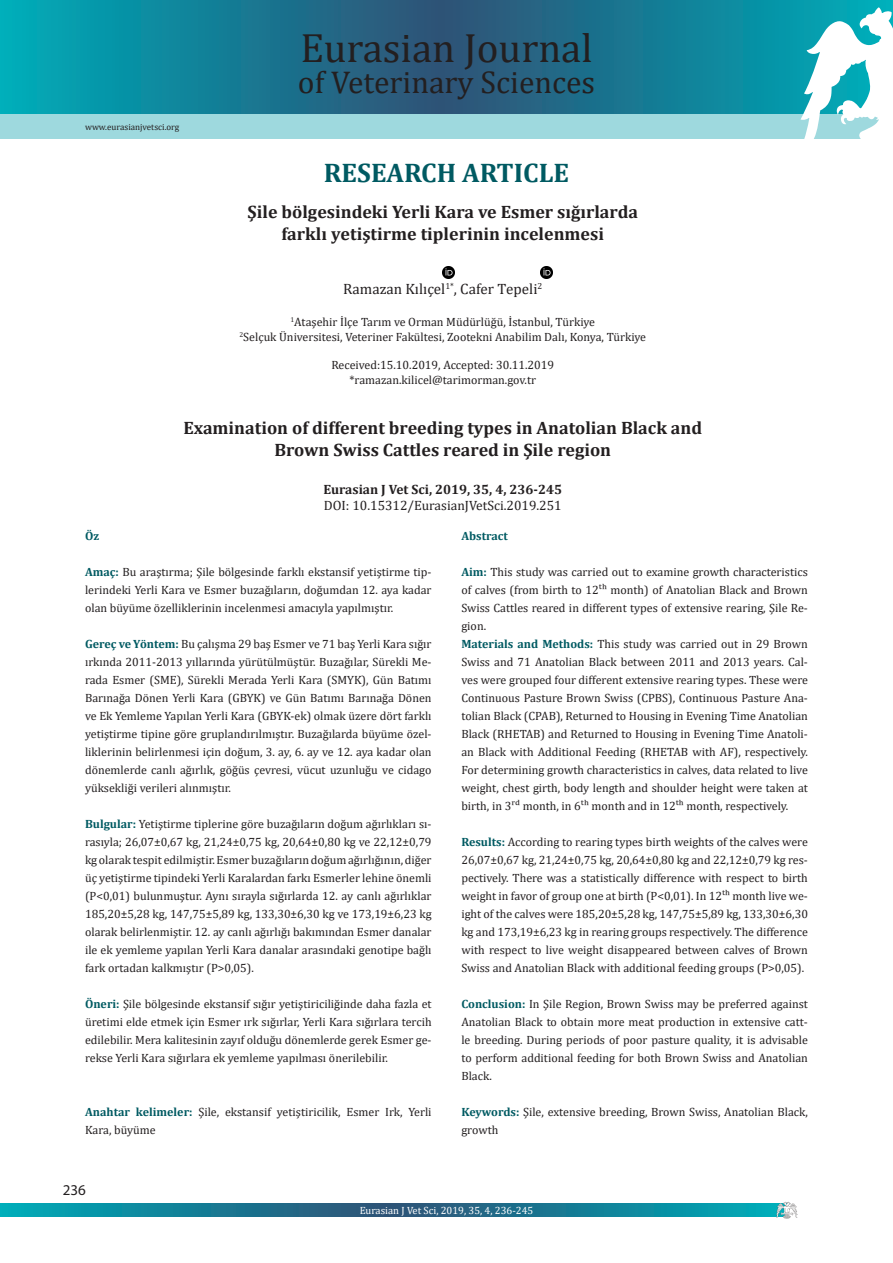
<style>
.page{position:relative;width:893px;height:1263px;background:#fff}
.page>*{position:absolute;margin:0;border:0;box-sizing:border-box;transform-origin:0 0}
.t1{font:41.1px "Cambria";color:#231f20}
.t2{font:31.65px "Cambria";color:#231f20}
.t3{font:700 27px "Cambria";color:#005a62}
.t4{font:700 18px/21.6px "Cambria";color:#231f20;text-align:center}
.t5{font:15px "Cambria";color:#231f20}
.t6{font:15px "Myriad Pro";color:#231f20}
.t7{font:13.5px/16.2px "Cambria";color:#231f20}
.t8{font:12px/18px "Cambria";color:#231f20;text-align:justify}
.t9{font:700 12px "Cambria";color:#005a62}
.t10{font:10.5px "Cambria";color:#fff}
.t11{font:9px "Cambria";color:#231f20}
.s1{font-weight:700}
.s2{font-weight:700;color:#005a62}
</style>
<div class="page">
<svg style="left:0;top:1204px;width:776px;height:12px;background:#157e96"></svg>
<svg style="left:776px;top:1202px;width:21px;height:17px"></svg>
<svg style="left:0;top:0;width:893px;height:114px;background:#167b94"></svg>
<div style="left:0;top:114px;width:893px;height:25px;background:#9ed9de"></div>
<svg style="left:800px;top:7px;width:93px;height:132px"></svg>
<svg style="left:442px;top:266px;width:12px;height:12px"></svg>
<svg style="left:540px;top:267px;width:12px;height:11px"></svg>
<p class="t11" style="left:85px;top:121px;width:96px">www.eurasianjvetsci.org</p>
<p class="t1" style="left:300px;top:24px;width:294px">Eurasian Journal</p>
<p class="t2" style="left:298px;top:64px;width:299px">of Veterinary Sciences</p>
<p class="t3" style="left:324px;top:154px;width:247px">RESEARCH ARTICLE</p>
<p class="t4" style="left:248px;top:201px;width:392px">Şile bölgesindeki Yerli Kara ve Esmer sığırlarda farklı yetiştirme tiplerinin incelenmesi</p>
<p class="t5" style="left:343px;top:280px;width:201px">Ramazan Kılıçel<sup>1*</sup>, Cafer Tepeli<sup>2</sup></p>
<p class="t8" style="left:239px;top:315px;width:408px;line-height:14.4px;text-align:center"><sup>1</sup>Ataşehir İlçe Tarım ve Orman Müdürlüğü, İstanbul, Türkiye<br><sup>2</sup>Selçuk Üniversitesi, Veteriner Fakültesi, Zootekni Anabilim Dalı, Konya, Türkiye</p>
<p class="t8" style="left:331px;top:358px;width:224px;line-height:14.4px;text-align:center">Received:15.10.2019, Accepted: 30.11.2019 *ramazan.kilicel@tarimorman.gov.tr</p>
<p class="t4" style="left:183px;top:417px;width:520px">Examination of different breeding types in Anatolian Black and<br>Brown Swiss Cattles reared in Şile region</p>
<p class="t7" style="left:324px;top:481px;width:240px"><span class="s1">Eurasian J Vet Sci, 2019, 35, 4, 236-245<br></span>DOI: 10.15312/EurasianJVetSci.2019.251</p>
<p class="t9" style="left:85px;top:527px;width:16px">Öz</p>
<p class="t8" style="left:85px;top:563px;width:348px"><span class="s2">Amaç:</span> Bu araştırma; Şile bölgesinde farklı ekstansif yetiştirme tip&shy;lerindeki Yerli Kara ve Esmer buzağıların, doğumdan 12. aya kadar olan büyüme özelliklerinin incelenmesi amacıyla yapılmıştır.</p>
<p class="t8" style="left:85px;top:635px;width:348px"><span class="s2">Gereç ve Yöntem:</span> Bu çalışma 29 baş Esmer ve 71 baş Yerli Kara sığır ırkında 2011-2013 yıllarında yürütülmüştür. Buzağılar, Sürekli Me&shy;rada Esmer (SME), Sürekli Merada Yerli Kara (SMYK), Gün Batımı Barınağa Dönen Yerli Kara (GBYK) ve Gün Batımı Barınağa Dönen ve Ek Yemleme Yapılan Yerli Kara (GBYK-ek) olmak üzere dört farklı yetiştirme tipine göre gruplandırılmıştır. Buzağılarda büyüme özel&shy;liklerinin belirlenmesi için doğum, 3. ay, 6. ay ve 12. aya kadar olan dönemlerde canlı ağırlık, göğüs çevresi, vücut uzunluğu ve cidago yüksekliği verileri alınmıştır.</p>
<p class="t8" style="left:85px;top:815px;width:348px"><span class="s2">Bulgular:</span> Yetiştirme tiplerine göre buzağıların doğum ağırlıkları sı&shy;rasıyla; 26,07±0,67 kg, 21,24±0,75 kg, 20,64±0,80 kg ve 22,12±0,79 kg olarak tespit edilmiştir.Esmer buzağıların doğum ağırlığının, diğer üç yetiştirme tipindeki Yerli Karalardan farkı Esmerler lehine önemli (P&lt;0,01) bulunmuştur. Aynı sırayla sığırlarda 12. ay canlı ağırlıklar 185,20±5,28 kg, 147,75±5,89 kg, 133,30±6,30 kg ve 173,19±6,23 kg olarak belirlenmiştir. 12. ay canlı ağırlığı bakımından Esmer danalar ile ek yemleme yapılan Yerli Kara danalar arasındaki genotipe bağlı fark ortadan kalkmıştır (P&gt;0,05).</p>
<p class="t8" style="left:85px;top:995px;width:348px"><span class="s2">Öneri:</span> Şile bölgesinde ekstansif sığır yetiştiriciliğinde daha fazla et üretimi elde etmek için Esmer ırk sığırlar, Yerli Kara sığırlara tercih edilebilir. Mera kalitesinin zayıf olduğu dönemlerde gerek Esmer ge&shy;rekse Yerli Kara sığırlara ek yemleme yapılması önerilebilir.</p>
<p class="t8" style="left:85px;top:1103px;width:348px"><span class="s2">Anahtar kelimeler:</span> Şile, ekstansif yetiştiricilik, Esmer Irk, Yerli<br>Kara, büyüme</p>
<p class="t6" style="left:63px;top:1181px;width:25px">236</p>
<p class="t9" style="left:461px;top:527px;width:48px">Abstract</p>
<p class="t8" style="left:461px;top:563px;width:348px"><span class="s2">Aim:</span> This study was carried out to examine growth characteristics of calves (from birth to 12th month) of Anatolian Black and Brown Swiss Cattles reared in different types of extensive rearing, Şile Re&shy;gion.</p>
<p class="t8" style="left:461px;top:635px;width:348px"><span class="s2">Materials and Methods:</span> This study was carried out in 29 Brown Swiss and 71 Anatolian Black between 2011 and 2013 years. Cal&shy;ves were grouped four different extensive rearing types. These were Continuous Pasture Brown Swiss (CPBS), Continuous Pasture Ana&shy;tolian Black (CPAB), Returned to Housing in Evening Time Anatolian Black (RHETAB) and Returned to Housing in Evening Time Anatoli&shy;an Black with Additional Feeding (RHETAB with AF), respectively.<br>For determining growth characteristics in calves, data related to live weight, chest girth, body length and shoulder height were taken at birth, in 3rd month, in 6th month and in 12th month, respectively.</p>
<p class="t8" style="left:461px;top:833px;width:348px"><span class="s2">Results:</span> According to rearing types birth weights of the calves were 26,07±0,67 kg, 21,24±0,75 kg, 20,64±0,80 kg and 22,12±0,79 kg res&shy;pectively. There was a statistically difference with respect to birth weight in favor of group one at birth (P&lt;0,01). In 12th month live we&shy;ight of the calves were 185,20±5,28 kg, 147,75±5,89 kg, 133,30±6,30 kg and 173,19±6,23 kg in rearing groups respectively. The difference with respect to live weight disappeared between calves of Brown Swiss and Anatolian Black with additional feeding groups (P&gt;0,05).</p>
<p class="t8" style="left:461px;top:995px;width:348px"><span class="s2">Conclusion:</span> In Şile Region, Brown Swiss may be preferred against Anatolian Black to obtain more meat production in extensive catt&shy;le breeding. During periods of poor pasture quality, it is advisable to perform additional feeding for both Brown Swiss and Anatolian Black.</p>
<p class="t8" style="left:461px;top:1103px;width:348px"><span class="s2">Keywords:</span> Şile, extensive breeding, Brown Swiss, Anatolian Black, growth</p>
<p class="t10" style="left:360px;top:1204px;width:175px">Eurasian J Vet Sci, 2019, 35, 4, 236-245</p>
</div>
